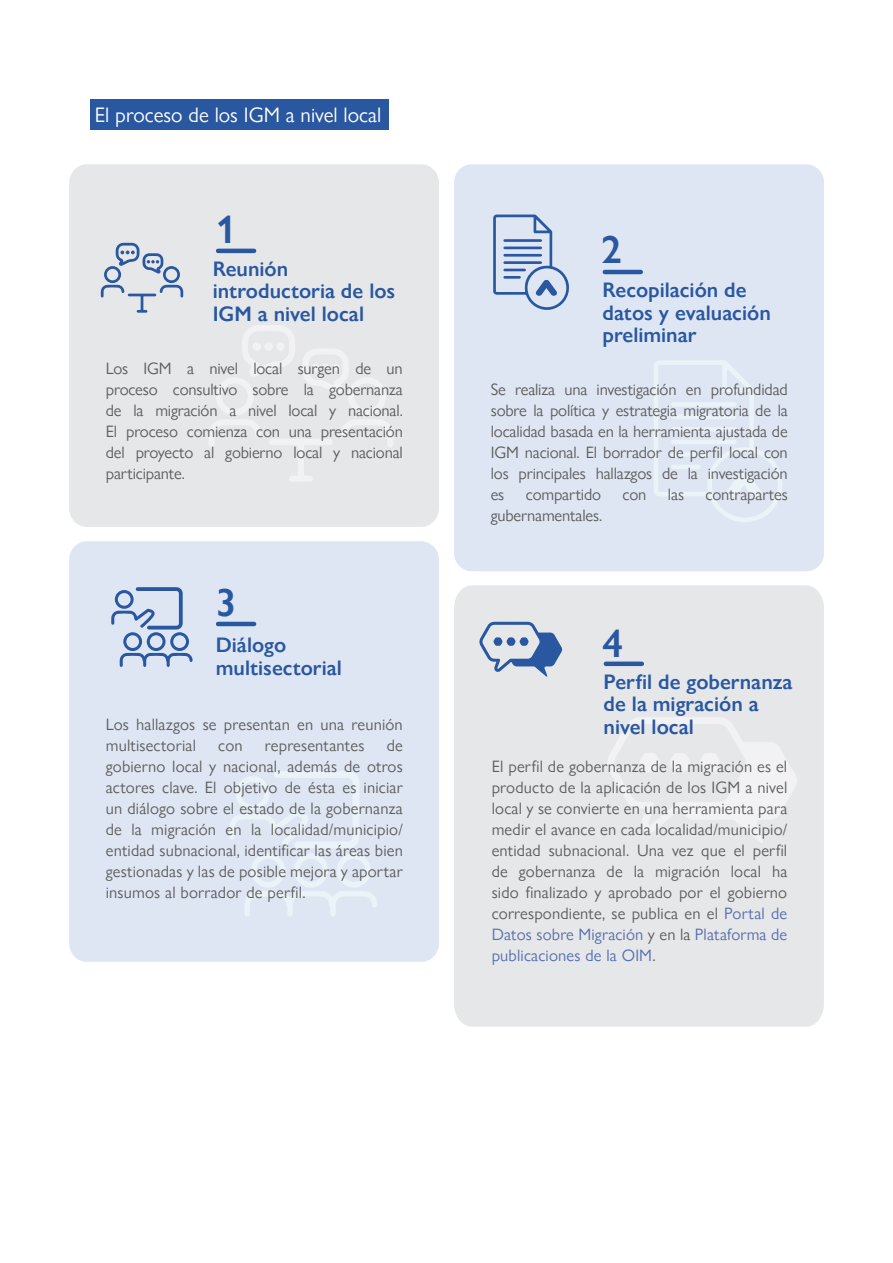
<style>
.page{position:relative;width:893px;height:1263px;background:#fff}
.page>*{position:absolute;margin:0;border:0;box-sizing:border-box;transform-origin:0 0}
.t1{font:600 39px "Gill Sans Nova";color:#2957a0}
.t2{font:600 21px/22.5px "Gill Sans Nova";color:#2957a0}
.t3{font:21px "Gill Sans Nova";color:#fff}
.t4{font:16.5px/21px "Gill Sans Nova";letter-spacing:.01em;color:#5d5d5d;text-align:justify}
.t5{font:16.5px "Gill Sans Nova";letter-spacing:-.01em;color:#5d5d5d}
.s1{color:#566eaf}
</style>
<div class="page">
<div style="left:454px;top:164px;width:370px;height:407px;background:#dee6f3;border-radius:18px"></div>
<svg style="left:654px;top:361px;width:128px;height:161px"></svg>
<svg style="left:493px;top:214px;width:76px;height:96px"></svg>
<div style="left:69px;top:164px;width:370px;height:363px;background:#e6e7e9;border-radius:18px"></div>
<svg style="left:209px;top:325px;width:184px;height:156px"></svg>
<div style="left:276px;top:342px;width:9px;height:9px;background:#f2f2f4;border-radius:50%"></div>
<div style="left:264px;top:342px;width:9px;height:9px;background:#f2f2f4;border-radius:50%"></div>
<div style="left:252px;top:342px;width:9px;height:9px;background:#f2f2f4;border-radius:50%"></div>
<div style="left:322px;top:364px;width:7px;height:7px;background:#f2f2f4;border-radius:50%"></div>
<div style="left:311px;top:364px;width:8px;height:7px;background:#f2f2f4;border-radius:50%"></div>
<div style="left:332px;top:364px;width:7px;height:7px;background:#f2f2f4;border-radius:50%"></div>
<svg style="left:101px;top:243px;width:82px;height:70px"></svg>
<div style="left:69px;top:541px;width:370px;height:421px;background:#dee6f3;border-radius:18px"></div>
<svg style="left:229px;top:771px;width:148px;height:145px"></svg>
<svg style="left:111px;top:587px;width:82px;height:80px"></svg>
<div style="left:454px;top:585px;width:370px;height:442px;background:#e6e7e9"></div>
<svg style="left:606px;top:717px;width:192px;height:126px"></svg>
<div style="left:90px;top:99px;width:299px;height:31px;background:#2957a0"></div>
<div style="left:606px;top:661px;width:36px;height:5px;background:#2957a0"></div>
<hr style="left:605px;top:270px;width:36px;height:4px;background:#2957a0">
<hr style="left:218px;top:249px;width:36px;height:4px;background:#2957a0">
<hr style="left:218px;top:622px;width:36px;height:4px;background:#2957a0">
<svg style="left:479px;top:622px;width:83px;height:55px;background:#a6b6d0"></svg>
<p class="t3" style="left:95px;top:102px;width:288px">El proceso de los IGM a nivel local</p>
<h1 class="t1" style="left:216px;top:206px;width:22px">1</h1>
<p class="t2" style="left:213px;top:257px;width:184px">Reunión introductoria de los<br>IGM a nivel local</p>
<p class="t4" style="left:106px;top:358px;width:299px">Los IGM a nivel local surgen de un proceso consultivo sobre la gobernanza de la migración a nivel local y nacional.<br>El proceso comienza con una presentación del proyecto al gobierno local y nacional participante.</p>
<h1 class="t1" style="left:216px;top:578px;width:22px">3</h1>
<p class="t2" style="left:216px;top:633px;width:128px">Diálogo multisectorial</p>
<p class="t4" style="left:106px;top:714px;width:298px">Los hallazgos se presentan en una reunión multisectorial</p>
<p class="t4" style="left:106px;top:735px;width:299px;text-indent:281px">de gobierno local y nacional, además de otros actores clave. El objetivo de ésta es iniciar un diálogo sobre el estado de la gobernanza de la migración en la localidad/municipio/ entidad subnacional, identificar las áreas bien gestionadas y las de posible mejora y aportar insumos al borrador de perfil.</p>
<p class="t4" style="left:218px;top:735px;width:26px">con</p>
<p class="t4" style="left:265px;top:735px;width:101px">representantes</p>
<h1 class="t1" style="left:601px;top:226px;width:22px">2</h1>
<p class="t2" style="left:602px;top:278px;width:170px">Recopilación de datos y evaluación preliminar</p>
<p class="t4" style="left:491px;top:379px;width:299px">Se realiza una investigación en profundidad sobre la política y estrategia migratoria de la localidad basada en la herramienta ajustada de IGM nacional. El borrador de perfil local con los principales hallazgos de la investigación es</p>
<p class="t5" style="left:526px;top:485px;width:77px">compartido</p>
<p class="t4" style="left:623px;top:484px;width:25px">con</p>
<p class="t4" style="left:668px;top:484px;width:18px">las</p>
<p class="t5" style="left:706px;top:485px;width:84px">contrapartes</p>
<p class="t5" style="left:491px;top:506px;width:113px">gubernamentales.</p>
<h1 class="t1" style="left:603px;top:619px;width:22px">4</h1>
<p class="t2" style="left:604px;top:670px;width:190px">Perfil de gobernanza de la migración a nivel local</p>
<p class="t4" style="left:492px;top:756px;width:297px">El perfil de gobernanza de la migración es el producto de la aplicación de los IGM a nivel local y se convierte en una herramienta para medir el avance en cada localidad/municipio/ entidad subnacional. Una vez que el perfil de gobernanza de la migración local ha sido finalizado y aprobado por el gobierno correspondiente, se publica en el <span class="s1">Portal de Datos sobre Migración</span> y en la <span class="s1">Plataforma de publicaciones de la OIM</span>.</p>
</div>
